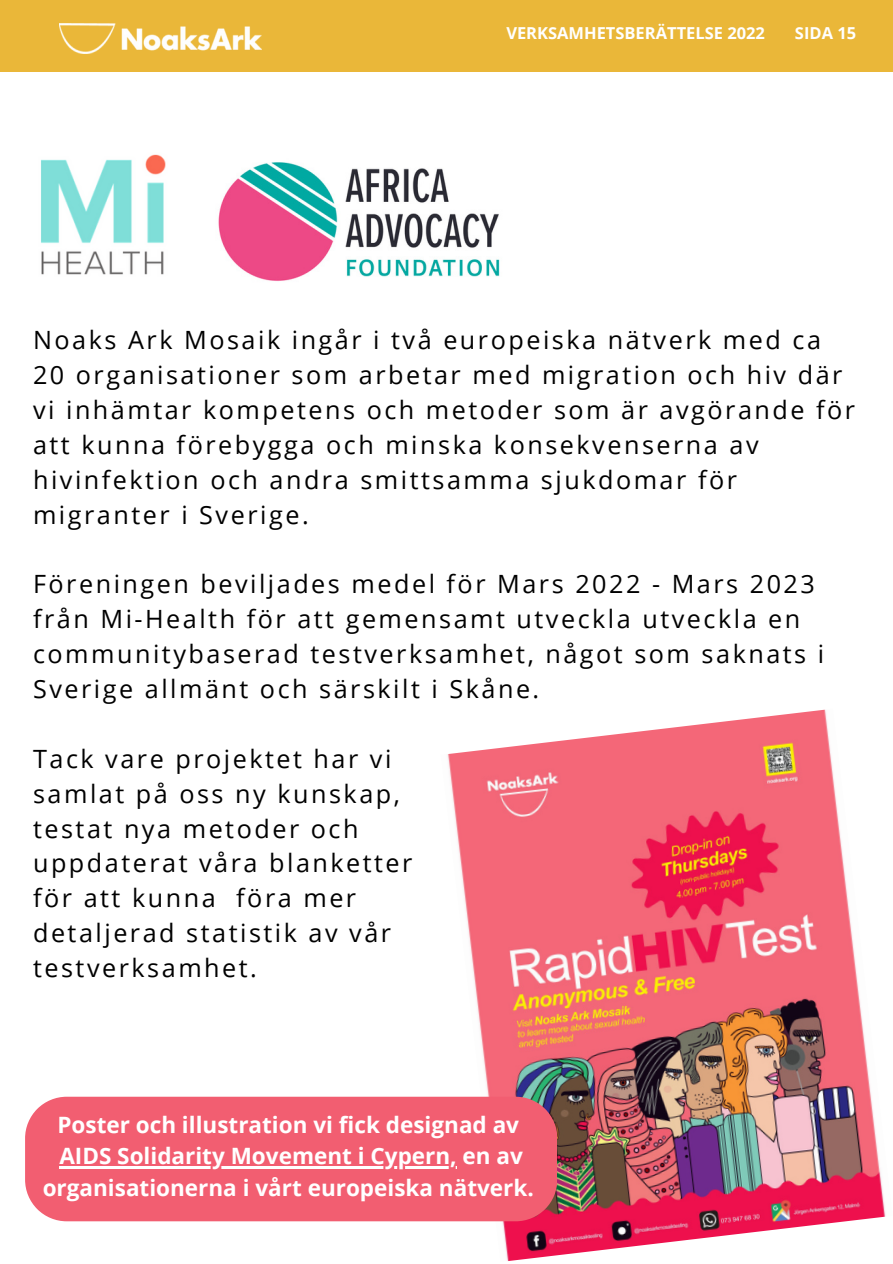
<style>
.page{position:relative;width:893px;height:1264px;background:#fff}
.page>*{position:absolute;margin:0;border:0;box-sizing:border-box;transform-origin:0 0}
.t1{font:25.2px/34.8px "Open Sans";letter-spacing:.1em;color:#000}
.t2{font:700 22.5px/31.5px "Open Sans";color:#fff;text-align:center}
.t3{font:700 16.5px "Open Sans";color:#fff}
</style>
<div class="page">
<img style="left:41px;top:154px;width:125px;height:121px">
<img style="left:441px;top:709px;width:445px;height:552px">
<div style="left:25px;top:1096px;width:531px;height:125px;background:#f25e71"></div>
<div style="left:0;top:0;width:892px;height:72px;background:#eab739"></div>
<img style="left:60px;top:24px;width:201px;height:29px">
<img style="left:218px;top:162px;width:282px;height:119px">
<hr style="left:59px;top:1166px;width:398px;height:2px;background:#fff">
<p class="t3" style="left:506px;top:22px;width:260px">VERKSAMHETSBERÄTTELSE 2022</p>
<p class="t3" style="left:794px;top:22px;width:63px">SIDA 15</p>
<p class="t1" style="left:33px;top:322px;width:823px">Noaks Ark Mosaik ingår i två europeiska nätverk med ca 20 organisationer som arbetar med migration och hiv där vi inhämtar kompetens och metoder som är avgörande för att kunna förebygga och minska konsekvenserna av hivinfektion och andra smittsamma sjukdomar för migranter i Sverige.</p>
<p class="t1" style="left:33px;top:566px;width:792px">Föreningen beviljades medel för Mars 2022 - Mars 2023 från Mi-Health för att gemensamt utveckla utveckla en communitybaserad testverksamhet, något som saknats i Sverige allmänt och särskilt i Skåne.</p>
<p class="t1" style="left:33px;top:740px;width:381px">Tack vare projektet har vi samlat på oss ny kunskap, testat nya metoder och uppdaterat våra blanketter för att kunna föra mer detaljerad statistik av vår testverksamhet.</p>
<p class="t2" style="left:43px;top:1108px;width:492px">Poster och illustration vi fick designad av<br>AIDS Solidarity Movement i Cypern, en av organisationerna i vårt europeiska nätverk.</p>
</div>
